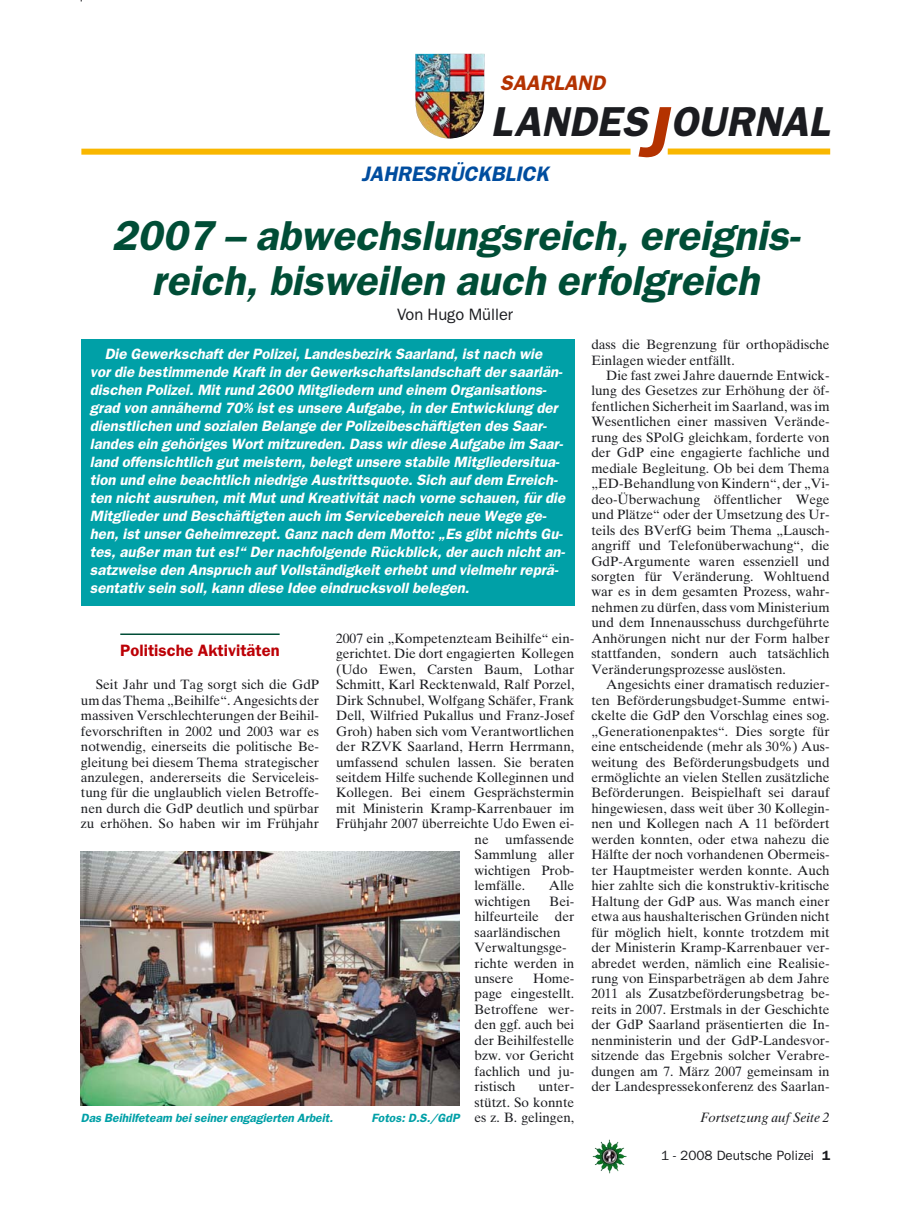
<style>
.page{position:relative;width:919px;height:1217px;background:#fff}
.page>*{position:absolute;margin:0;border:0;box-sizing:border-box;transform-origin:0 0}
.t1{font:italic 600 42px/45px "Franklin Gothic";color:#004d36;text-align:center}
.t2{font:italic 600 42px "Franklin Gothic";color:#1b1c20}
.t3{font:italic 600 21px "Franklin Gothic";color:#004d9f}
.t4{font:italic 600 21px "Franklin Gothic";color:#b43200}
.t5{font:600 16.5px "Franklin Gothic";color:#bc0006}
.t6{font:16.5px "Franklin Gothic";color:#1b1c20}
.t7{font:italic 600 15px/18px "Franklin Gothic";color:#fff}
.t8{font:13.5px/15.5px "Times Ten";color:#1b1c20;text-align:justify}
.t9{font:13.5px "Franklin Gothic";color:#1b1c20}
.t10{font:italic 13.5px "Times Ten";color:#1b1c20}
.t11{font:italic 600 12px "Franklin Gothic";color:#00a0a7}
.s1{font-size:72px;color:#b43200}
.s2{font-weight:600}
</style>
<div class="page">
<img style="left:594px;top:1141px;width:32px;height:32px">
<hr style="left:120px;top:633px;width:159px;height:2px;background:#004d36">
<img style="left:415px;top:54px;width:70px;height:85px">
<div style="left:81px;top:149px;width:549px;height:6px;background:#f9b700"></div>
<div style="left:667px;top:148px;width:163px;height:6px;background:#f9b700"></div>
<img style="left:81px;top:851px;width:378px;height:254px">
<div style="left:81px;top:339px;width:493px;height:267px;background:#00a0a7"></div>
<h2 class="t4" style="left:500px;top:75px;width:110px">SAARLAND</h2>
<h1 class="t2" style="left:490px;top:107px;width:340px">LANDES<span class="s1">J</span>OURNAL</h1>
<h2 class="t3" style="left:361px;top:167px;width:189px">JAHRESRÜCKBLICK</h2>
<h1 class="t1" style="left:112px;top:216px;width:695px">2007 – abwechslungsreich, ereignis&shy;reich, bisweilen auch erfolgreich</h1>
<p class="t6" style="left:397px;top:308px;width:117px">Von Hugo Müller</p>
<p class="t8" style="left:591px;top:338px;width:240px">dass die Begrenzung für orthopädische<br>Einlagen wieder entfällt.</p>
<p class="t8" style="left:591px;top:369px;width:240px;text-indent:15px">Die fast zwei Jahre dauernde Entwick&shy;lung des Gesetzes zur Erhöhung der öf&shy;fentlichen Sicherheit im Saarland, was im Wesentlichen einer massiven Verände&shy;rung des SPolG gleichkam, forderte von der GdP eine engagierte fachliche und mediale Begleitung. Ob bei dem Thema „ED-Behandlung von Kindern“, der „Vi&shy;deo-Überwachung öffentlicher Wege und Plätze“ oder der Umsetzung des Ur&shy;teils des BVerfG beim Thema „Lausch&shy;angriff und Telefonüberwachung“, die GdP-Argumente waren essenziell und sorgten für Veränderung. Wohltuend war es in dem gesamten Prozess, wahr&shy;nehmen zu dürfen, dass vom Ministerium und dem Innenausschuss durchgeführte Anhörungen nicht nur der Form halber stattfanden, sondern auch tatsächlich Veränderungsprozesse auslösten.</p>
<p class="t8" style="left:591px;top:678px;width:240px;text-indent:15px">Angesichts einer dramatisch reduzier&shy;ten Beförderungsbudget-Summe entwi - ckelte die GdP den Vorschlag eines sog. „Generationenpaktes“. Dies sorgte für eine entscheidende (mehr als 30%) Aus&shy;weitung des Beförderungsbudgets und ermöglichte an vielen Stellen zusätzliche Beförderungen. Beispielhaft sei darauf hingewiesen, dass weit über 30 Kollegin&shy;nen und Kollegen nach A 11 befördert werden konnten, oder etwa nahezu die Hälfte der noch vorhandenen Obermeis - ter Hauptmeister werden konnte. Auch hier zahlte sich die konstruktiv-kritische Haltung der GdP aus. Was manch einer etwa aus haushalterischen Gründen nicht für möglich hielt, konnte trotzdem mit der Ministerin Kramp-Karrenbauer ver&shy;abredet werden, nämlich eine Realisie&shy;rung von Einsparbeträgen ab dem Jahre 2011 als Zusatzbeförderungsbetrag be&shy;reits in 2007. Erstmals in der Geschichte der GdP Saarland präsentierten die In&shy;nenministerin und der GdP-Landesvor&shy;sitzende das Ergebnis solcher Verabre&shy;dungen am 7. März 2007 gemeinsam in der Landespressekonferenz des Saarlan-</p>
<p class="t7" style="left:90px;top:346px;width:479px;text-indent:15px">Die Gewerkschaft der Polizei, Landesbezirk Saarland, ist nach wie vor die bestimmende Kraft in der Gewerkschaftslandschaft der saarlän&shy;dischen Polizei. Mit rund 2600 Mitgliedern und einem Organisations&shy;grad von annähernd 70% ist es unsere Aufgabe, in der Entwicklung der dienstlichen und sozialen Belange der Polizeibeschäftigten des Saar&shy;landes ein gehöriges Wort mitzureden. Dass wir diese Aufgabe im Saar&shy;land offensichtlich gut meistern, belegt unsere stabile Mitgliedersitua&shy;tion und eine beachtlich niedrige Austrittsquote. Sich auf dem Erreich&shy;ten nicht ausruhen, mit Mut und Kreativität nach vorne schauen, für die Mitglieder und Beschäftigten auch im Servicebereich neue Wege ge&shy;hen, ist unser Geheimrezept. Ganz nach dem Motto: „Es gibt nichts Gu&shy;tes, außer man tut es!“ Der nachfolgende Rückblick, der auch nicht an&shy;satzweise den Anspruch auf Vollständigkeit erhebt und vielmehr reprä&shy;sentativ sein soll, kann diese Idee eindrucksvoll belegen.</p>
<p class="t8" style="left:336px;top:631px;width:240px">2007 ein „Kompetenzteam Beihilfe“ ein-</p>
<p class="t8" style="left:336px;top:647px;width:240px">gerichtet. Die dort engagierten Kollegen</p>
<p class="t8" style="left:336px;top:662px;width:240px">(Udo Ewen, Carsten Baum, Lothar</p>
<p class="t8" style="left:336px;top:678px;width:240px">Schmitt, Karl Recktenwald, Ralf Porzel,</p>
<p class="t8" style="left:336px;top:693px;width:240px">Dirk Schnubel, Wolfgang Schäfer, Frank</p>
<p class="t8" style="left:336px;top:709px;width:240px">Dell, Wilfried Pukallus und Franz-Josef</p>
<p class="t8" style="left:336px;top:724px;width:240px">Groh) haben sich vom Verantwortlichen</p>
<p class="t8" style="left:336px;top:740px;width:240px">der RZVK Saarland, Herrn Herrmann,</p>
<p class="t8" style="left:336px;top:755px;width:240px">umfassend schulen lassen. Sie beraten</p>
<p class="t8" style="left:336px;top:770px;width:240px">seitdem Hilfe suchende Kolleginnen und</p>
<p class="t8" style="left:336px;top:786px;width:240px">Kollegen. Bei einem Gesprächstermin</p>
<p class="t8" style="left:336px;top:801px;width:240px">mit Ministerin Kramp-Karrenbauer im</p>
<p class="t8" style="left:336px;top:817px;width:240px">Frühjahr 2007 überreichte Udo Ewen ei-</p>
<p class="t8" style="left:474px;top:832px;width:101px">ne umfassende</p>
<p class="t8" style="left:474px;top:848px;width:101px">Sammlung aller</p>
<p class="t8" style="left:474px;top:863px;width:101px">wichtigen Prob -</p>
<p class="t8" style="left:474px;top:879px;width:52px">lemfälle.</p>
<p class="t8" style="left:548px;top:879px;width:27px">Alle</p>
<p class="t8" style="left:474px;top:894px;width:58px">wichtigen</p>
<p class="t5" style="left:120px;top:644px;width:161px">Politische Aktivitäten</p>
<p class="t8" style="left:81px;top:678px;width:240px;text-indent:15px">Seit Jahr und Tag sorgt sich die GdP um das Thema „Beihilfe“. Angesichts der massiven Verschlechterungen der Beihil&shy;fevorschriften in 2002 und 2003 war es notwendig, einerseits die politische Be&shy;gleitung bei diesem Thema strategischer anzulegen, andererseits die Serviceleis - tung für die unglaublich vielen Betroffe&shy;nen durch die GdP deutlich und spürbar zu erhöhen. So haben wir im Frühjahr</p>
<p class="t8" style="left:474px;top:894px;width:101px;text-align:left;text-indent:75px">Bei&shy;hilfeurteile der saarländischen<br>Verwaltungsge&shy;richte werden in unsere</p>
<p class="t8" style="left:474px;top:971px;width:101px;text-indent:59px">Home&shy;page eingestellt.<br>Betroffene wer&shy;den ggf. auch bei der Beihilfestelle bzw. vor Gericht fachlich und ju - ristisch</p>
<p class="t8" style="left:474px;top:1079px;width:101px;text-indent:64px">unter&shy;stützt. So konnte es z. B. gelingen,</p>
<p class="t11" style="left:81px;top:1113px;width:256px">Das Beihilfeteam bei seiner engagierten Arbeit.</p>
<p class="t11" style="left:371px;top:1113px;width:91px">Fotos: D.S./GdP</p>
<p class="t10" style="left:700px;top:1112px;width:131px">Fortsetzung auf Seite 2</p>
<p class="t9" style="left:661px;top:1150px;width:171px">1 - 2008 Deutsche Polizei <span class="s2">1</span></p>
</div>
